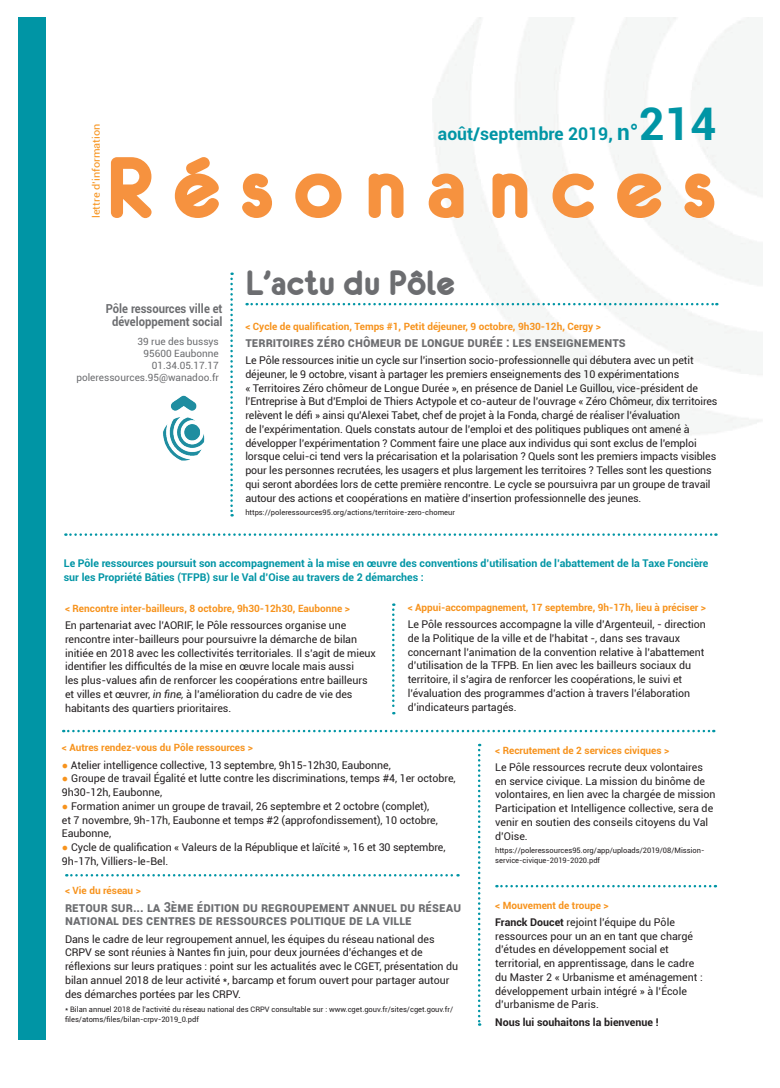
<style>
.page{position:relative;width:780px;height:1088px;background:#fff}
.page>*{position:absolute;margin:0;border:0;box-sizing:border-box;transform-origin:0 0}
.t1{font:93.75px "Eurofurencebold";letter-spacing:.2em;color:#f6923f;scale:1.04 1}
.t2{font:37.5px "Eurofurencebold";color:#6c6d70}
.t3{font:700 17.5px "Roboto";color:#0095a5}
.t4{font:700 13.62px/13.8px "Roboto";color:#6c6d70;scale:.92 1}
.t5{font:700 12.38px/13.5px "Roboto";color:#6c6d70;text-align:center;scale:.91 1}
.t6{font:10.62px/13.8px "Roboto";letter-spacing:-.005em;color:#231f20}
.t7{font:700 10.62px/13.8px "Roboto";color:#0095a5}
.t8{font:700 10.62px "Roboto";color:#231f20}
.t9{font:700 10px "Roboto";color:#f7931d}
.t10{font:10px/12px "Roboto";color:#6c6d70;text-align:right}
.t11{font:10px "Roboto";color:#f7931d;scale:1.1 1}
.t12{font:7.5px/10px "Roboto";color:#231f20}
.s1{font-size:22.5px}
.s2{font-size:45px}
.s3{font-style:italic}
.s4{font-family:"Nirmala UI";color:#f7931d}
.s5{font-weight:700}
</style>
<div class="page">
<img style="left:420px;top:18px;width:342px;height:417px">
<svg style="left:230px;top:272px;width:3px;height:244px"></svg>
<svg style="left:246px;top:303px;width:471px;height:2px"></svg>
<svg style="left:65px;top:533px;width:651px;height:3px"></svg>
<div style="left:18px;top:17px;width:28px;height:1022px;background:#0095a5"></div>
<img style="left:163px;top:395px;width:42px;height:66px">
<svg style="left:63px;top:730px;width:651px;height:2px"></svg>
<svg style="left:478px;top:744px;width:2px;height:282px"></svg>
<svg style="left:496px;top:885px;width:219px;height:2px"></svg>
<svg style="left:66px;top:874px;width:392px;height:2px"></svg>
<svg style="left:392px;top:603px;width:2px;height:111px"></svg>
<p class="t11" style="left:89px;top:218px;width:87px;rotate:-90deg">lettre d’information</p>
<h3 class="t3" style="left:438px;top:121px;width:280px">août/septembre 2019, <span class="s1">n°</span><span class="s2">214</span></h3>
<h1 class="t1" style="left:105px;top:141px;width:589px">Résonances</h1>
<h2 class="t2" style="left:245px;top:264px;width:211px">L’actu du Pôle</h2>
<p class="t5" style="left:106px;top:301px;width:130px">Pôle ressources ville et développement social</p>
<p class="t10" style="left:76px;top:335px;width:144px">39 rue des bussys<br>95600 Eaubonne<br>01.34.05.17.17 poleressources.95@wanadoo.fr</p>
<p class="t9" style="left:245px;top:319px;width:357px">&lt; Cycle de qualification, Temps #1, Petit déjeuner, 9 octobre, 9h30-12h, Cergy &gt;</p>
<p class="t4" style="left:245px;top:335px;width:8px">TERRITOIRES</p>
<p class="t4" style="left:317px;top:335px;width:16px">ZÉRO</p>
<p class="t4" style="left:348px;top:335px;width:34px">CHôMEUR</p>
<p class="t4" style="left:404px;top:335px;width:27px">DE LONGUE</p>
<p class="t4" style="left:467px;top:335px;width:82px">DURéE : LESENSEIGNEMENTS</p>
<p class="t6" style="left:245px;top:353px;width:473px">Le Pôle ressources initie un cycle sur l’insertion socio-professionnelle qui débutera avec un petit déjeuner, le 9 octobre, visant à partager les premiers enseignements des 10 expérimentations<br>« Territoires Zéro chômeur de Longue Durée », en présence de Daniel Le Guillou, vice-président de l’Entreprise à But d’Emploi de Thiers Actypole et co-auteur de l’ouvrage « Zéro Chômeur, dix territoires relèvent le défi » ainsi qu’Alexei Tabet, chef de projet à la Fonda, chargé de réaliser l’évaluation<br>de l’expérimentation. Quels constats autour de l’emploi et des politiques publiques ont amené à développer l’expérimentation ? Comment faire une place aux individus qui sont exclus de l’emploi lorsque celui-ci tend vers la précarisation et la polarisation ? Quels sont les premiers impacts visibles pour les personnes recrutées, les usagers et plus largement les territoires ? Telles sont les questions qui seront abordées lors de cette première rencontre. Le cycle se poursuivra par un groupe de travail autour des actions et coopérations en matière d’insertion professionnelle des jeunes.</p>
<p class="t12" style="left:245px;top:507px;width:211px">https://poleressources95.org/actions/territoire-zero-chomeur</p>
<p class="t7" style="left:64px;top:556px;width:646px">Le Pôle ressources poursuit son accompagnement à la mise en œuvre des conventions d’utilisation de l’abattement de la Taxe Foncière sur les Propriété Bâties (TFPB) sur le Val d’Oise au travers de 2 démarches :</p>
<p class="t9" style="left:65px;top:601px;width:286px">&lt; Rencontre inter-bailleurs, 8 octobre, 9h30-12h30, Eaubonne &gt;</p>
<p class="t6" style="left:65px;top:618px;width:312px">En partenariat avec l’AORIF, le Pôle ressources organise une rencontre inter-bailleurs pour poursuivre la démarche de bilan initiée en 2018 avec les collectivités territoriales. Il s’agit de mieux identifier les difficultés de la mise en œuvre locale mais aussi<br>les plus-values afin de renforcer les coopérations entre bailleurs et villes et œuvrer, <span class="s3">in fine,</span> à l’amélioration du cadre de vie des habitants des quartiers prioritaires.</p>
<p class="t9" style="left:407px;top:600px;width:300px">&lt; Appui-accompagnement, 17 septembre, 9h-17h, lieu à préciser &gt;</p>
<p class="t6" style="left:407px;top:617px;width:300px">Le Pôle ressources accompagne la ville d’Argenteuil, - direction de la Politique de la ville et de l’habitat -, dans ses travaux concernant l’animation de la convention relative à l’abattement d’utilisation de la TFPB. En lien avec les bailleurs sociaux du territoire, il s’agira de renforcer les coopérations, le suivi et l’évaluation des programmes d’action à travers l’élaboration d’indicateurs partagés.</p>
<p class="t9" style="left:62px;top:741px;width:192px">&lt; Autres rendez-vous du Pôle ressources &gt;</p>
<p class="t6" style="left:62px;top:757px;width:330px"><span class="s4">●</span> Atelier intelligence collective, 13 septembre, 9h15-12h30, Eaubonne,</p>
<p class="t6" style="left:62px;top:771px;width:395px"><span class="s4">●</span> Groupe de travail Égalité et lutte contre les discriminations, temps #4, 1er octobre,<br>9h30-12h, Eaubonne,</p>
<p class="t6" style="left:62px;top:799px;width:377px"><span class="s4">●</span> Formation animer un groupe de travail, 26 septembre et 2 octobre (complet), et 7 novembre, 9h-17h, Eaubonne et temps #2 (approfondissement), 10 octobre,<br>Eaubonne,</p>
<p class="t6" style="left:62px;top:840px;width:385px"><span class="s4">●</span> Cycle de qualification « Valeurs de la République et laïcité », 16 et 30 septembre,<br>9h-17h, Villiers-le-Bel.</p>
<p class="t9" style="left:65px;top:883px;width:77px">&lt; Vie du réseau &gt;</p>
<p class="t4" style="left:65px;top:899px;width:432px">retour sur... la 3ème édition du regroupement annuel du Réseau<br>National des centres de ressources politique de la ville</p>
<p class="t6" style="left:65px;top:931px;width:394px">Dans le cadre de leur regroupement annuel, les équipes du réseau national des CRPV se sont réunies à Nantes fin juin, pour deux journées d’échanges et de réflexions sur leurs pratiques : point sur les actualités avec le CGET, présentation du bilan annuel 2018 de leur activité *, barcamp et forum ouvert pour partager autour des démarches portées par les CRPV.</p>
<p class="t12" style="left:65px;top:1004px;width:389px">* Bilan annuel 2018 de l’activité du réseau national des CRPV consultable sur : www.cget.gouv.fr/sites/cget.gouv.fr/ files/atoms/files/bilan-crpv-2019_0.pdf</p>
<p class="t9" style="left:495px;top:743px;width:176px">&lt; Recrutement de 2 services civiques &gt;</p>
<p class="t6" style="left:495px;top:760px;width:222px">Le Pôle ressources recrute deux volontaires en service civique. La mission du binôme de volontaires, en lien avec la chargée de mission Participation et Intelligence collective, sera de venir en soutien des conseils citoyens du Val d’Oise.</p>
<p class="t12" style="left:495px;top:845px;width:211px">https://poleressources95.org/app/uploads/2019/08/Mission&shy;service-civique-2019-2020.pdf</p>
<p class="t9" style="left:495px;top:898px;width:115px">&lt; Mouvement de troupe &gt;</p>
<p class="t6" style="left:495px;top:915px;width:209px"><span class="s5">Franck Doucet</span> rejoint l’équipe du Pôle ressources pour un an en tant que chargé d’études en développement social et territorial, en apprentissage, dans le cadre du Master 2 « Urbanisme et aménagement : développement urbain intégré » à l’École d’urbanisme de Paris.</p>
<p class="t8" style="left:495px;top:1014px;width:165px">Nous lui souhaitons la bienvenue !</p>
</div>
